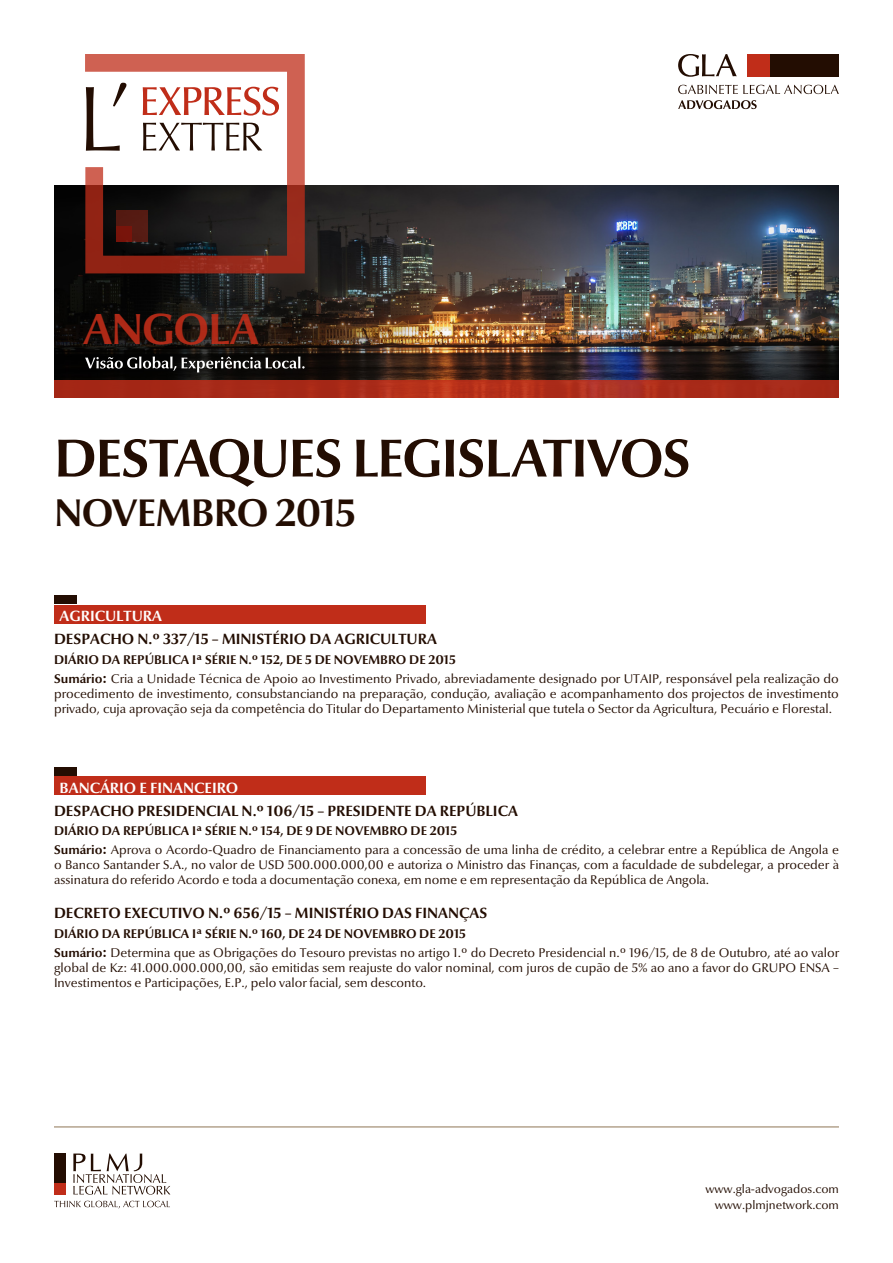
<style>
.page{position:relative;width:893px;height:1263px;background:#fff}
.page>*{position:absolute;margin:0;border:0;box-sizing:border-box;transform-origin:0 0}
.t1{font:700 54px "Optima Nova LT";letter-spacing:-.025em;color:#230d02}
.t2{font:700 43.95px "Optima Nova LT";letter-spacing:-.035em;color:#c02d19}
.t3{font:700 39px "Optima Nova LT";letter-spacing:-.025em;color:#230d02}
.t4{font:700 15px "Optima Nova LT";color:#230d02}
.t5{font:700 15px "Optima Nova LT";color:#fff}
.t6{font:12.75px/15px "Optima Nova LT";color:#230d02;text-align:justify}
.t7{font:700 12.75px "Optima Nova LT";color:#230d02}
.t8{font:12px "Optima Nova LT";color:#230d02}
.s1{font-weight:700}
.s2{font-weight:700;font-size:15px}
</style>
<div class="page">
<img style="left:54px;top:185px;width:785px;height:196px">
<div style="left:770px;top:54px;width:69px;height:22px;background:#230d02"></div>
<div style="left:748px;top:54px;width:22px;height:22px;background:#c02d19"></div>
<svg style="left:678px;top:54px;width:59px;height:23px"></svg>
<svg style="left:678px;top:100px;width:79px;height:9px"></svg>
<svg style="left:678px;top:85px;width:161px;height:9px"></svg>
<svg style="left:54px;top:381px;width:785px;height:17px;fill:#a82a18"></svg>
<svg style="left:85px;top:357px;width:220px;height:15px"></svg>
<div style="left:54px;top:1183px;width:12px;height:11px;background:#c02d19"></div>
<div style="left:54px;top:1153px;width:12px;height:30px;background:#230d02"></div>
<svg style="left:73px;top:1153px;width:97px;height:41px"></svg>
<svg style="left:54px;top:1201px;width:116px;height:8px"></svg>
<hr style="left:54px;top:1126px;width:785px;height:2px;background:#b4a38e">
<svg style="left:84px;top:54px;width:222px;height:221px"></svg>
<div style="left:116px;top:226px;width:16px;height:15px;background:#78140a"></div>
<svg style="left:143px;top:123px;width:119px;height:28px"></svg>
<svg style="left:143px;top:87px;width:136px;height:29px"></svg>
<svg style="left:86px;top:83px;width:40px;height:68px"></svg>
<div style="left:54px;top:595px;width:23px;height:9px;background:#230d02"></div>
<div style="left:54px;top:605px;width:371px;height:18px;background:#c02d19"></div>
<div style="left:54px;top:766px;width:23px;height:9px;background:#230d02"></div>
<div style="left:54px;top:776px;width:371px;height:19px;background:#c02d19"></div>
<h2 class="t2" style="left:83px;top:303px;width:177px">ANGOLA</h2>
<p class="t1" style="left:54px;top:427px;width:638px">DESTAQUES LEGISLATIVOS</p>
<p class="t3" style="left:54px;top:490px;width:304px">NOVEMBRO 2015</p>
<p class="t5" style="left:60px;top:608px;width:104px">AGRICULTURA</p>
<p class="t4" style="left:54px;top:631px;width:384px">DESPACHO N.º 337/15 – MINISTÉRIO DA AGRICULTURA</p>
<p class="t7" style="left:54px;top:652px;width:403px">DIÁRIO DA REPÚBLICA Iª SÉRIE N.º 152, DE 5 DE NOVEMBRO DE 2015</p>
<p class="t6" style="left:54px;top:671px;width:786px"><span class="s1">Sumário</span><span class="s2">:</span> Cria a Unidade Técnica de Apoio ao Investimento Privado, abreviadamente designado por UTAIP, responsável pela realização do procedimento de investimento, consubstanciando na preparação, condução, avaliação e acompanhamento dos projectos de investimento privado, cuja aprovação seja da competência do Titular do Departamento Ministerial que tutela o Sector da Agricultura, Pecuário e Florestal.</p>
<p class="t5" style="left:60px;top:779px;width:180px">BANCÁRIO E FINANCEIRO</p>
<p class="t4" style="left:54px;top:802px;width:465px">DESPACHO PRESIDENCIAL N.º 106/15 – PRESIDENTE DA REPÚBLICA</p>
<p class="t7" style="left:54px;top:823px;width:405px">DIÁRIO DA REPÚBLICA Iª SÉRIE N.º 154, DE 9 DE NOVEMBRO DE 2015</p>
<p class="t6" style="left:54px;top:843px;width:787px"><span class="s1">Sumário</span><span class="s2">:</span> Aprova o Acordo-Quadro de Financiamento para a concessão de uma linha de crédito, a celebrar entre a República de Angola e o Banco Santander S.A., no valor de USD 500.000.000,00 e autoriza o Ministro das Finanças, com a faculdade de subdelegar, a proceder à assinatura do referido Acordo e toda a documentação conexa, em nome e em representação da República de Angola.</p>
<p class="t4" style="left:54px;top:905px;width:435px">DECRETO EXECUTIVO N.º 656/15 – MINISTÉRIO DAS FINANÇAS</p>
<p class="t7" style="left:54px;top:926px;width:414px">DIÁRIO DA REPÚBLICA Iª SÉRIE N.º 160, DE 24 DE NOVEMBRO DE 2015</p>
<p class="t6" style="left:54px;top:945px;width:786px"><span class="s1">Sumário</span><span class="s2">:</span> Determina que as Obrigações do Tesouro previstas no artigo 1.º do Decreto Presidencial n.º 196/15, de 8 de Outubro, até ao valor global de Kz: 41.000.000.000,00, são emitidas sem reajuste do valor nominal, com juros de cupão de 5% ao ano a favor do GRUPO ENSA – Investimentos e Participações, E.P., pelo valor facial, sem desconto.</p>
<p class="t8" style="left:705px;top:1182px;width:135px">www.gla-advogados.com</p>
<p class="t8" style="left:715px;top:1198px;width:126px">www.plmjnetwork.com</p>
</div>
